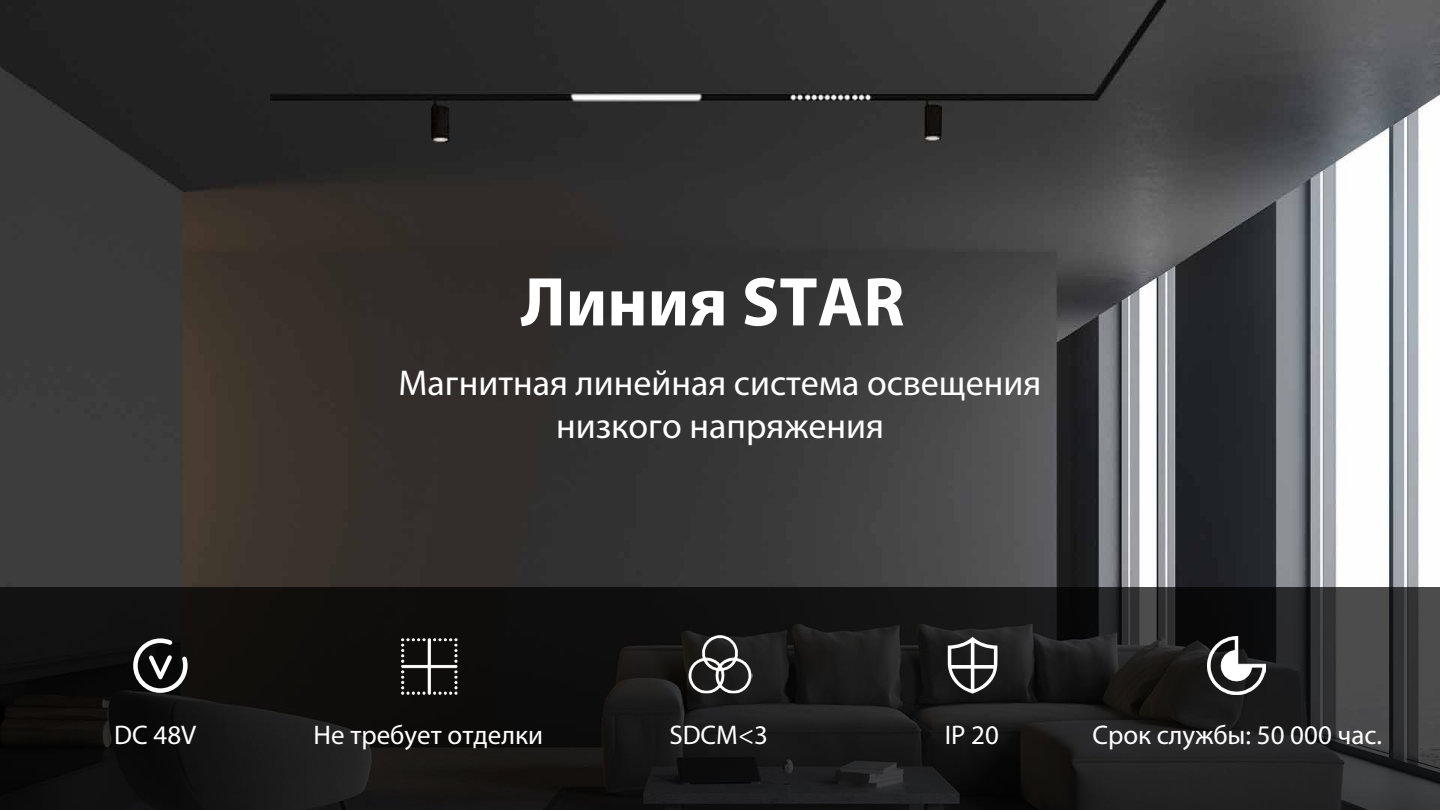
<style>
.page{position:relative;width:1440px;height:810px;background:#fff}
.page>*{position:absolute;margin:0;border:0;box-sizing:border-box;transform-origin:0 0}
.t1{font:700 69.68px "Myriad Pro";color:#fff}
.t2{font:36px/43.2px "Myriad Pro";color:#fff;text-align:center}
.t3{font:27px "Myriad Pro";color:#fff}
</style>
<div class="page">
<img style="left:0;top:0;width:1440px;height:588px">
<svg style="left:0;top:588px;width:1440px;height:222px;background:#191818"></svg>
<img style="left:687px;top:633px;width:66px;height:65px">
<svg style="left:948px;top:637px;width:50px;height:57px"></svg>
<img style="left:1207px;top:636px;width:58px;height:58px">
<svg style="left:133px;top:638px;width:55px;height:55px"></svg>
<img style="left:396px;top:634px;width:63px;height:63px">
<h1 class="t1" style="left:521px;top:257px;width:385px">Линия STAR</h1>
<h2 class="t2" style="left:399px;top:360px;width:644px">Магнитная линейная система освещения низкого напряжения</h2>
<p class="t3" style="left:114px;top:719px;width:84px">DC 48V</p>
<p class="t3" style="left:313px;top:719px;width:231px">Не требует отделки</p>
<p class="t3" style="left:669px;top:719px;width:100px">SDCM&lt;3</p>
<p class="t3" style="left:945px;top:719px;width:56px">IP 20</p>
<p class="t3" style="left:1092px;top:719px;width:291px">Срок службы: 50 000 час.</p>
</div>
